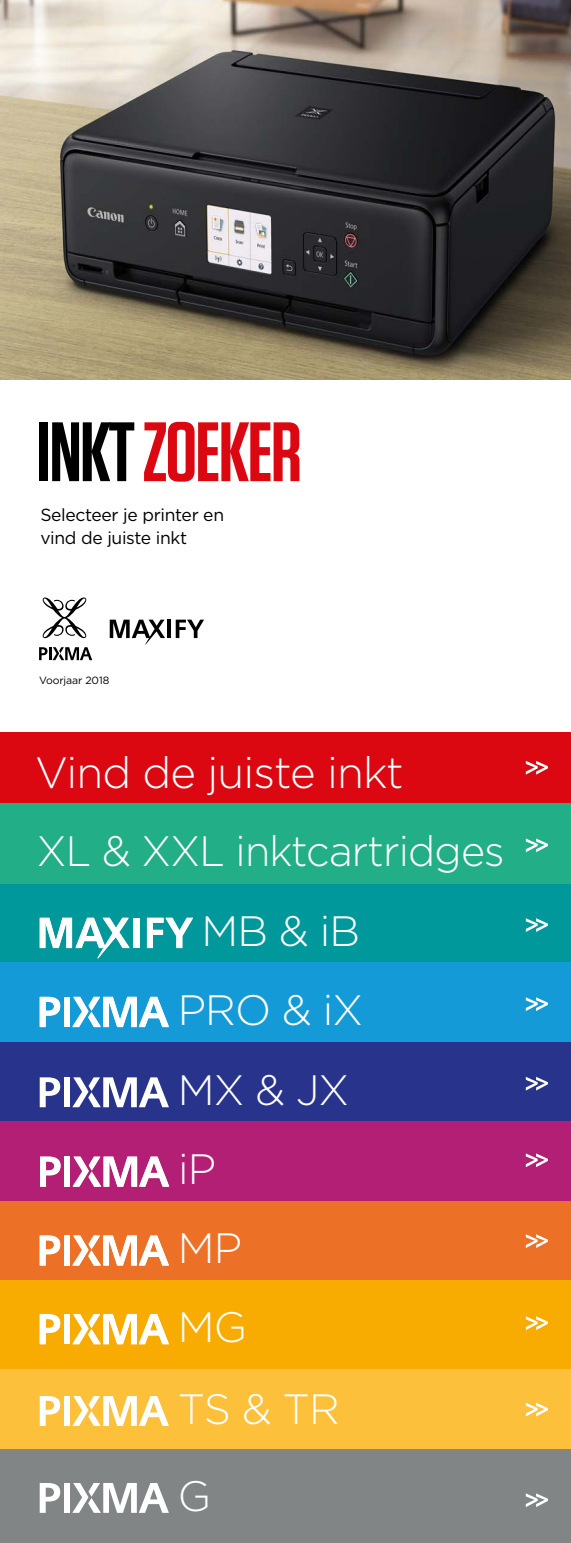
<style>
.page{position:relative;width:571px;height:1543px;background:#fff}
.page>*{position:absolute;margin:0;border:0;box-sizing:border-box;transform-origin:0 0}
.t1{font:600 84px "Tungsten";letter-spacing:-.02em;color:#db0812}
.t2{font:300 43.75px "Gotham";letter-spacing:-.02em;color:#fff}
.t3{font:300 42.35px "Gotham";letter-spacing:-.02em;color:#fff}
.t4{font:17.5px/22.8px "Gotham";letter-spacing:-.02em;color:#000}
.t5{font:10.5px "Gotham";letter-spacing:-.01em;color:#000}
.s1{color:#000}
</style>
<div class="page">
<svg style="left:176px;top:620px;width:28px;height:18px"></svg>
<hr style="left:167px;top:620px;width:4px;height:18px;background:#000">
<svg style="left:110px;top:620px;width:55px;height:24px"></svg>
<svg style="left:39px;top:647px;width:53px;height:13px"></svg>
<svg style="left:43px;top:597px;width:43px;height:41px"></svg>
<div style="left:0;top:732px;width:570px;height:106px;background:#db0812"></div>
<div style="left:0;top:804px;width:570px;height:105px;background:#22ae86"></div>
<div style="left:0;top:884px;width:570px;height:111px;background:#00989a"></div>
<svg style="left:147px;top:917px;width:46px;height:31px"></svg>
<div style="left:134px;top:918px;width:6px;height:30px;background:#fff"></div>
<svg style="left:40px;top:917px;width:90px;height:41px"></svg>
<div style="left:0;top:962px;width:570px;height:114px;background:#149bd7"></div>
<svg style="left:40px;top:997px;width:20px;height:30px"></svg>
<div style="left:64px;top:997px;width:6px;height:30px;background:#fff"></div>
<svg style="left:72px;top:997px;width:97px;height:30px"></svg>
<div style="left:0;top:1042px;width:570px;height:111px;background:#28348b"></div>
<div style="left:0;top:1121px;width:570px;height:107px;background:#b31f75"></div>
<div style="left:64px;top:1156px;width:6px;height:30px;background:#fff"></div>
<svg style="left:40px;top:1156px;width:20px;height:31px"></svg>
<div style="left:64px;top:1157px;width:6px;height:30px;background:#fff"></div>
<svg style="left:73px;top:1156px;width:96px;height:31px"></svg>
<div style="left:0;top:1201px;width:570px;height:112px;background:#ec7026"></div>
<div style="left:64px;top:1235px;width:6px;height:30px;background:#fff"></div>
<svg style="left:40px;top:1235px;width:20px;height:31px"></svg>
<div style="left:64px;top:1236px;width:6px;height:30px;background:#fff"></div>
<svg style="left:72px;top:1235px;width:97px;height:31px"></svg>
<div style="left:0;top:1280px;width:570px;height:114px;background:#f8ab00"></div>
<svg style="left:40px;top:1314px;width:20px;height:30px"></svg>
<div style="left:64px;top:1314px;width:6px;height:30px;background:#fff"></div>
<svg style="left:72px;top:1314px;width:97px;height:30px"></svg>
<div style="left:0;top:1370px;width:570px;height:102px;background:#fcc03a"></div>
<svg style="left:40px;top:1396px;width:20px;height:30px"></svg>
<div style="left:64px;top:1396px;width:6px;height:30px;background:#fff"></div>
<svg style="left:72px;top:1396px;width:97px;height:30px"></svg>
<div style="left:0;top:1449px;width:570px;height:94px;background:#828586"></div>
<svg style="left:40px;top:1483px;width:20px;height:30px"></svg>
<div style="left:64px;top:1483px;width:6px;height:30px;background:#fff"></div>
<svg style="left:72px;top:1483px;width:97px;height:30px"></svg>
<svg style="left:40px;top:1077px;width:20px;height:30px"></svg>
<div style="left:64px;top:1077px;width:6px;height:30px;background:#fff"></div>
<svg style="left:72px;top:1077px;width:97px;height:30px"></svg>
<img style="left:0;top:0;width:570px;height:379px">
<svg style="left:525px;top:1493px;width:22px;height:14px"></svg>
<svg style="left:525px;top:1402px;width:22px;height:14px"></svg>
<svg style="left:525px;top:1316px;width:22px;height:14px"></svg>
<svg style="left:525px;top:1234px;width:22px;height:14px"></svg>
<svg style="left:525px;top:1153px;width:22px;height:14px"></svg>
<svg style="left:525px;top:1077px;width:22px;height:13px"></svg>
<svg style="left:525px;top:997px;width:22px;height:14px"></svg>
<svg style="left:525px;top:918px;width:22px;height:14px"></svg>
<svg style="left:525px;top:838px;width:22px;height:14px"></svg>
<svg style="left:525px;top:761px;width:22px;height:14px"></svg>
<h1 class="t1" style="left:37px;top:408px;width:267px"><span class="s1">INKT</span> ZOEKER</h1>
<p class="t4" style="left:40px;top:503px;width:185px">Selecteer je printer en vind de juiste inkt</p>
<p class="t5" style="left:39px;top:674px;width:72px">Voorjaar 2018</p>
<p class="t2" style="left:35px;top:745px;width:370px">Vind de juiste inkt</p>
<p class="t3" style="left:37px;top:824px;width:469px">XL &amp; XXL inktcartridges</p>
<p class="t3" style="left:201px;top:904px;width:160px">MB &amp; iB</p>
<p class="t3" style="left:178px;top:983px;width:187px">PRO &amp; iX</p>
<p class="t3" style="left:178px;top:1063px;width:173px">MX &amp; JX</p>
<p class="t3" style="left:178px;top:1142px;width:40px">iP</p>
<p class="t3" style="left:178px;top:1221px;width:66px">MP</p>
<p class="t3" style="left:178px;top:1300px;width:71px">MG</p>
<p class="t3" style="left:178px;top:1382px;width:164px">TS &amp; TR</p>
<p class="t3" style="left:178px;top:1469px;width:35px">G</p>
</div>
